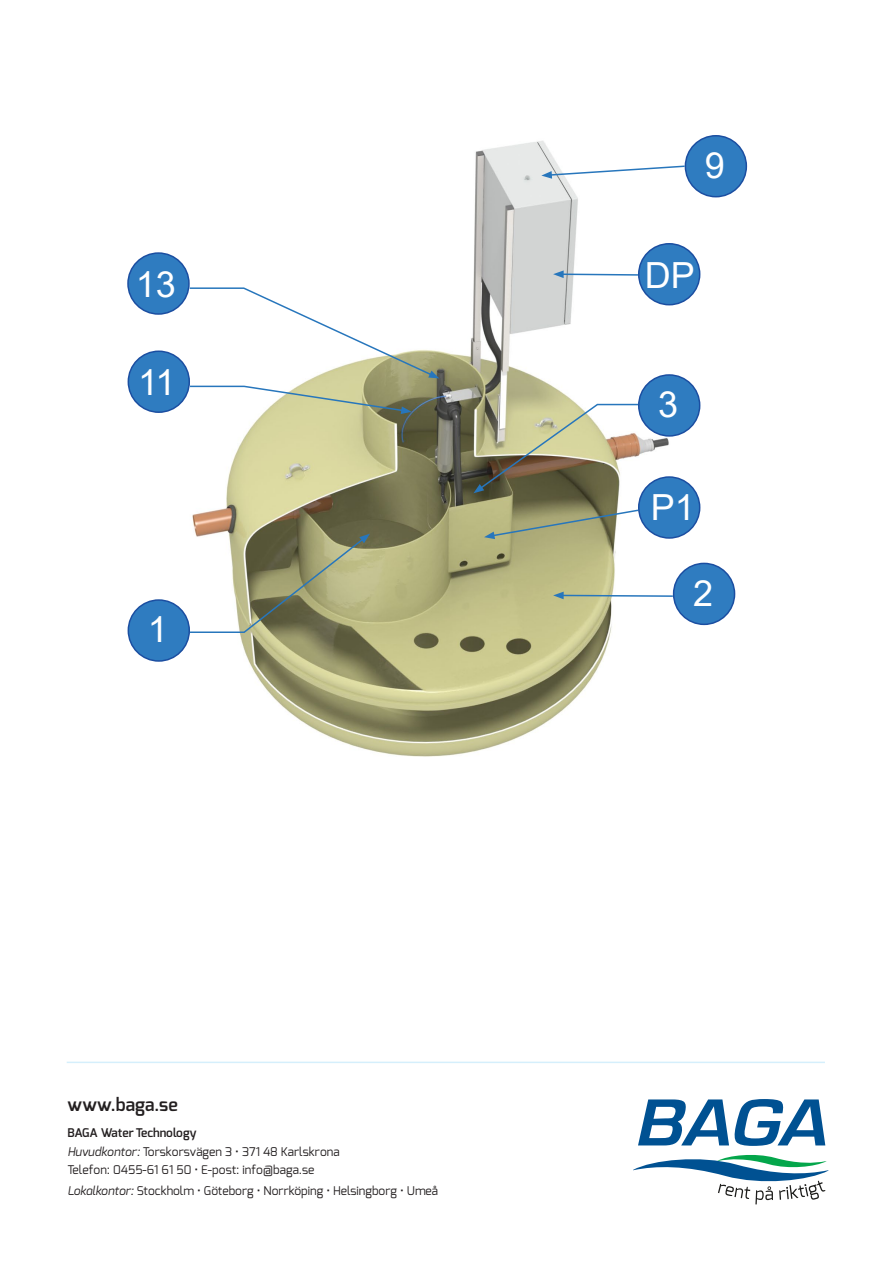
<style>
.page{position:relative;width:893px;height:1263px;background:#fff}
.page>*{position:absolute;margin:0;border:0;box-sizing:border-box;transform-origin:0 0}
.t1{font:36px "Arial";color:#fff}
.t2{font:600 18px "Exo";color:#231f20}
.t3{font:12px/18.8px "Exo";color:#231f20}
.s1{font-weight:600}
.s2{font-style:italic}
</style>
<div class="page">
<img style="left:127px;top:135px;width:621px;height:622px">
<svg style="left:638px;top:1099px;width:187px;height:47px"></svg>
<svg style="left:633px;top:1155px;width:196px;height:49px"></svg>
<hr style="left:67px;top:1061px;width:758px;height:2px;background:#b9e5fa">
<div style="left:685px;top:136px;width:61px;height:61px;background:#2f7cc0;border-radius:50%"></div>
<div style="left:685px;top:135px;width:62px;height:62px;border:2px solid #1b4ea1;border-radius:50%"></div>
<div style="left:639px;top:375px;width:61px;height:61px;background:#2f7cc0;border-radius:50%"></div>
<div style="left:638px;top:374px;width:62px;height:63px;border:2px solid #1b4ea1;border-radius:50%"></div>
<div style="left:639px;top:477px;width:61px;height:61px;background:#2f7cc0;border-radius:50%"></div>
<div style="left:638px;top:476px;width:62px;height:63px;border:2px solid #1b4ea1;border-radius:50%"></div>
<div style="left:639px;top:244px;width:61px;height:61px;background:#2f7cc0;border-radius:50%"></div>
<div style="left:638px;top:243px;width:62px;height:62px;border:2px solid #1b4ea1;border-radius:50%"></div>
<div style="left:674px;top:563px;width:61px;height:61px;background:#2f7cc0;border-radius:50%"></div>
<div style="left:673px;top:563px;width:62px;height:62px;border:2px solid #1b4ea1;border-radius:50%"></div>
<div style="left:128px;top:351px;width:61px;height:61px;background:#2f7cc0;border-radius:50%"></div>
<div style="left:128px;top:350px;width:62px;height:63px;border:2px solid #1b4ea1;border-radius:50%"></div>
<div style="left:128px;top:253px;width:61px;height:61px;background:#2f7cc0;border-radius:50%"></div>
<div style="left:127px;top:252px;width:63px;height:63px;border:2px solid #1b4ea1;border-radius:50%"></div>
<div style="left:128px;top:600px;width:61px;height:61px;background:#2f7cc0;border-radius:50%"></div>
<div style="left:128px;top:599px;width:62px;height:63px;border:2px solid #1b4ea1;border-radius:50%"></div>
<svg style="left:541px;top:165px;width:145px;height:14px"></svg>
<svg style="left:484px;top:509px;width:156px;height:30px;background:#a9ac89"></svg>
<svg style="left:189px;top:385px;width:223px;height:29px"></svg>
<svg style="left:188px;top:287px;width:251px;height:91px"></svg>
<svg style="left:189px;top:534px;width:181px;height:100px"></svg>
<svg style="left:473px;top:403px;width:166px;height:90px"></svg>
<svg style="left:553px;top:592px;width:121px;height:7px"></svg>
<svg style="left:553px;top:270px;width:86px;height:8px"></svg>
<p class="t1" style="left:136px;top:259px;width:42px">13</p>
<p class="t1" style="left:138px;top:358px;width:39px">11</p>
<p class="t1" style="left:148px;top:605px;width:22px">1</p>
<p class="t2" style="left:68px;top:1093px;width:112px">www.baga.se</p>
<p class="t3" style="left:68px;top:1123px;width:274px"><span class="s1">BAGA Water Technology<br></span><span class="s2">Huvudkontor:</span> Torskorsvägen 3 • 371 48 Karlskrona<br>Telefon: 0455-61 61 50 • E-post: info@baga.se</p>
<p class="t3" style="left:68px;top:1181px;width:372px"><span class="s2">Lokalkontor:</span> Stockholm • Göteborg • Norrköping • Helsingborg • Umeå</p>
<p class="t1" style="left:705px;top:141px;width:22px">9</p>
<p class="t1" style="left:645px;top:250px;width:52px">DP</p>
<p class="t1" style="left:658px;top:380px;width:22px">3</p>
<p class="t1" style="left:651px;top:482px;width:46px">P1</p>
<p class="t1" style="left:693px;top:568px;width:22px">2</p>
</div>
